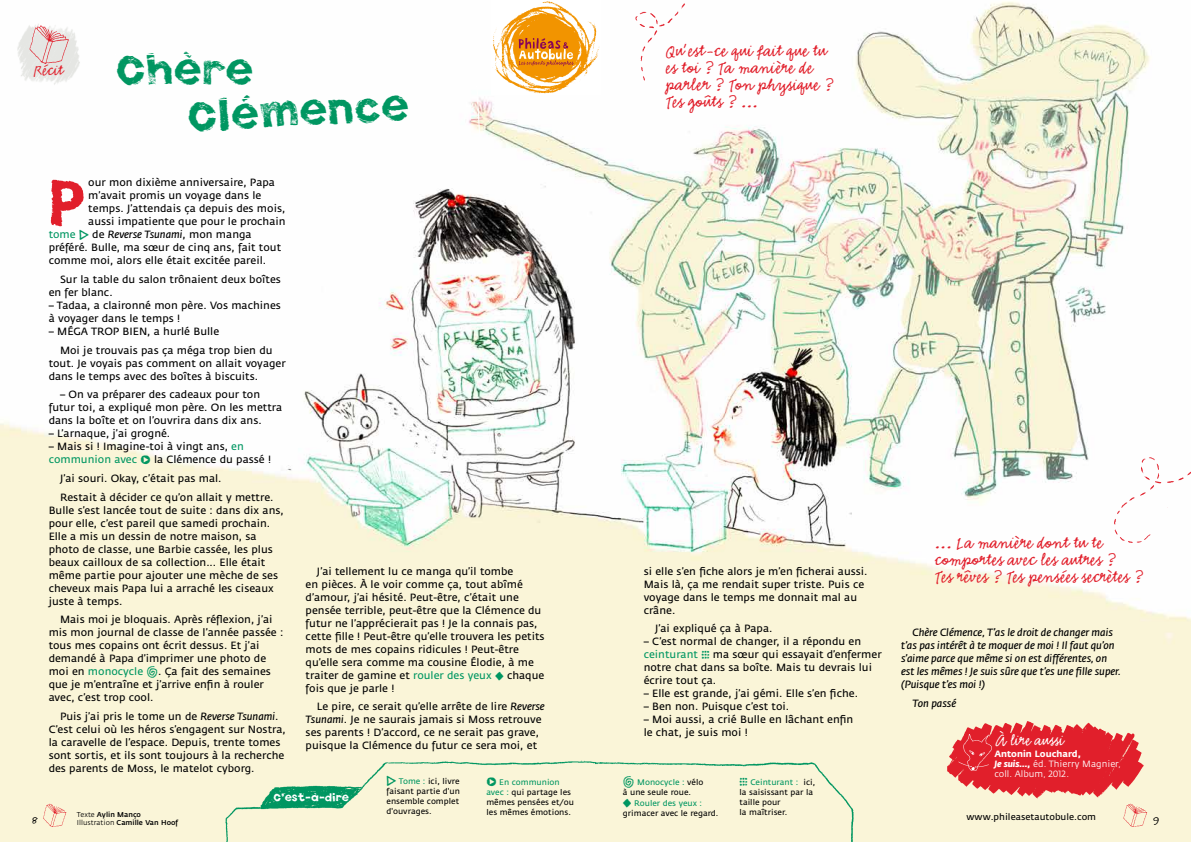
<style>
.page{position:relative;width:1191px;height:842px;background:#fff}
.page>*{position:absolute;margin:0;border:0;box-sizing:border-box;transform-origin:0 0}
.t1{font:59.3px "Spud AF Crisp";color:#e11f2b}
.t2{font:39px "Spud AF Tatty";color:#009661}
.t3{font:19.1px "Kosmik Glyphs";color:#009661}
.t4{font:19px/17px "Emmascript MVB";color:#e11f2b}
.t5{font:17px "Emmascript MVB";color:#fff}
.t6{font:17px "Emmascript MVB";color:#e11f2b}
.t7{font:14.2px "Emmascript MVB";color:#000}
.t8{font:10.4px/13px "Fedra Sans";color:#000}
.t9{font:italic 10.4px/13px "Fedra Sans";color:#000}
.t10{font:10px "Spud AF Crisp";color:#fff}
.t11{font:9px/10px "Fedra Sans";color:#fff}
.t12{font:9px "Fedra Sans";color:#000}
.t13{font:9px "Fedra Sans Bold TF";color:#fff}
.t14{font:8px/10px "Fedra Sans";color:#000}
.t15{font:8px "Fedra Sans";color:#009661}
.t16{font:500 7px/8.4px "Fedra Sans";color:#000}
.s1{font-style:normal;color:#009661}
.s2{font-family:"Kosmik Glyphs";font-style:normal;font-size:19.1px;color:#009661}
.s3{font-style:normal}
.s4{color:#009661}
.s5{font-family:"Kosmik Glyphs";font-size:19.1px;color:#009661}
.s6{font-style:italic}
.s7{font-weight:700;font-style:italic}
.s8{font-family:"Fedra Sans Bold TF"}
.s9{font-weight:400}
</style>
<div class="page">
<img style="left:0;top:1px;width:1191px;height:841px">
<img style="left:1115px;top:800px;width:37px;height:32px">
<img style="left:14px;top:9px;width:68px;height:78px">
<img style="left:10px;top:15px;width:68px;height:78px">
<img style="left:26px;top:22px;width:50px;height:42px">
<img style="left:34px;top:797px;width:38px;height:35px">
<div style="left:595px;top:759px;width:321px;height:83px;background:#faf5d8"></div>
<img style="left:212px;top:751px;width:383px;height:91px">
<img style="left:1035px;top:714px;width:106px;height:10px">
<img style="left:943px;top:791px;width:147px;height:10px">
<img style="left:971px;top:719px;width:147px;height:77px">
<img style="left:932px;top:715px;width:146px;height:76px">
<img style="left:1004px;top:724px;width:150px;height:76px">
<img style="left:957px;top:735px;width:34px;height:36px">
<svg style="left:185px;top:85px;width:296px;height:77px"></svg>
<img style="left:620px;top:1px;width:81px;height:100px">
<img style="left:1106px;top:424px;width:85px;height:137px">
<img style="left:491px;top:1px;width:109px;height:93px">
<h3 class="t6" style="left:34px;top:60px;width:31px">Récit</h3>
<h2 class="t2" style="left:116px;top:45px;width:139px">Chère</h2>
<h2 class="t2" style="left:186px;top:92px;width:224px;rotate:-3deg">Clémence</h2>
<h3 class="t4" style="left:666px;top:43px;width:169px">Qu’est-ce qui fait que tu es toi ? Ta manière de parler ? Ton physique ?<br>Tes goûts ? ...</h3>
<h1 class="t1" style="left:49px;top:166px;width:39px">P</h1>
<p class="t8" style="left:88px;top:177px;width:188px">our mon dixième anniversaire, Papa</p>
<p class="t8" style="left:88px;top:190px;width:174px">m’avait promis un voyage dans le</p>
<p class="t8" style="left:88px;top:203px;width:198px">temps. J’attendais ça depuis des mois,</p>
<p class="t8" style="left:88px;top:216px;width:199px">aussi impatiente que pour le prochain</p>
<p class="t9" style="left:49px;top:229px;width:204px"><span class="s1">tome</span> <span class="s2">w</span> <span class="s3">de</span> Reverse Tsunami<span class="s3">, mon manga</span></p>
<p class="t8" style="left:49px;top:242px;width:234px">préféré. Bulle, ma sœur de cinq ans, fait tout</p>
<p class="t8" style="left:49px;top:255px;width:219px">comme moi, alors elle était excitée pareil.</p>
<p class="t8" style="left:49px;top:273px;width:234px;text-indent:11px">Sur la table du salon trônaient deux boîtes en fer blanc.</p>
<p class="t8" style="left:49px;top:299px;width:234px">– Tadaa, a claironné mon père. Vos machines à voyager dans le temps !</p>
<p class="t8" style="left:60px;top:322px;width:214px;line-height:18.7px;text-indent:-11px">– MÉGA TROP BIEN, a hurlé Bulle<br>Moi je trouvais pas ça méga trop bien du</p>
<p class="t8" style="left:49px;top:357px;width:239px">tout. Je voyais pas comment on allait voyager dans le temps avec des boîtes à biscuits.</p>
<p class="t8" style="left:49px;top:389px;width:235px;text-indent:11px">– On va préparer des cadeaux pour ton futur toi, a expliqué mon père. On les mettra dans la boîte et on l’ouvrira dans dix ans.</p>
<p class="t8" style="left:49px;top:428px;width:123px">– L’arnaque, j’ai grogné.</p>
<p class="t8" style="left:49px;top:441px;width:224px">– Mais si ! Imagine-toi à vingt ans, <span class="s4">en communion avec</span> <span class="s5">U</span> la Clémence du passé !</p>
<p class="t8" style="left:60px;top:469px;width:215px;line-height:18.7px">J’ai souri. Okay, c’était pas mal.<br>Restait à décider ce qu’on allait y mettre.</p>
<p class="t8" style="left:49px;top:504px;width:237px">Bulle s’est lancée tout de suite : dans dix ans, pour elle, c’est pareil que samedi prochain.<br>Elle a mis un dessin de notre maison, sa photo de classe, une Barbie cassée, les plus beaux cailloux de sa collection... Elle était même partie pour ajouter une mèche de ses cheveux mais Papa lui a arraché les ciseaux juste à temps.</p>
<p class="t8" style="left:49px;top:614px;width:236px;text-indent:11px">Mais moi je bloquais. Après réflexion, j’ai mis mon journal de classe de l’année passée : tous mes copains ont écrit dessus. Et j’ai demandé à Papa d’imprimer une photo de moi en <span class="s4">monocycle</span> <span class="s5">¡</span>. Ça fait des semaines que je m’entraîne et j’arrive enfin à rouler avec, c’est trop cool.</p>
<p class="t8" style="left:49px;top:710px;width:239px;text-indent:11px">Puis j’ai pris le tome un de <span class="s6">Reverse Tsunami</span>.<br>C’est celui où les héros s’engagent sur Nostra, la caravelle de l’espace. Depuis, trente tomes sont sortis, et ils sont toujours à la recherche des parents de Moss, le matelot cyborg.</p>
<h3 class="t4" style="left:935px;top:534px;width:210px">... La manière dont tu te comportes avec les autres ?<br>Tes rêves ? Tes pensées secrètes ?</h3>
<p class="t8" style="left:643px;top:565px;width:225px">si elle s’en fiche alors je m’en ficherai aussi.<br>Mais là, ça me rendait super triste. Puis ce voyage dans le temps me donnait mal au crâne.</p>
<p class="t8" style="left:655px;top:622px;width:119px">J’ai expliqué ça à Papa.</p>
<p class="t8" style="left:643px;top:635px;width:239px">– C’est normal de changer, il a répondu en <span class="s4">ceinturant</span> <span class="s5">W</span> ma sœur qui essayait d’enfermer notre chat dans sa boîte. Mais tu devrais lui écrire tout ça.</p>
<p class="t8" style="left:643px;top:687px;width:216px">– Elle est grande, j’ai gémi. Elle s’en fiche.</p>
<p class="t8" style="left:643px;top:700px;width:147px">– Ben non. Puisque c’est toi.</p>
<p class="t8" style="left:643px;top:713px;width:211px">– Moi aussi, a crié Bulle en lâchant enfin le chat, je suis moi !</p>
<p class="t8" style="left:306px;top:565px;width:240px;text-indent:11px">J’ai tellement lu ce manga qu’il tombe<br>en pièces. À le voir comme ça, tout abîmé d’amour, j’ai hésité. Peut-être, c’était une pensée terrible, peut-être que la Clémence du futur ne l’apprécierait pas ! Je la connais pas, cette fille ! Peut-être qu’elle trouvera les petits mots de mes copains ridicules ! Peut-être qu’elle sera comme ma cousine Élodie, à me traiter de gamine et <span class="s4">rouler des yeux</span> <span class="s5">t</span> chaque fois que je parle !</p>
<p class="t8" style="left:306px;top:700px;width:240px;text-indent:11px">Le pire, ce serait qu’elle arrête de lire <span class="s6">Reverse Tsunami</span>. Je ne saurais jamais si Moss retrouve ses parents ! D’accord, ce ne serait pas grave, puisque la Clémence du futur ce sera moi, et</p>
<p class="t9" style="left:901px;top:626px;width:221px;text-indent:11px">Chère Clémence, T’as le droit de changer mais t’as pas intérêt à te moquer de moi ! Il faut qu’on s’aime parce que même si on est différentes, on est les mêmes ! Je suis sûre que t’es une fille super. (Puisque t’es moi !)</p>
<p class="t9" style="left:912px;top:697px;width:45px">Ton passé</p>
<h3 class="t5" style="left:996px;top:731px;width:70px">À lire aussi</h3>
<p class="t13" style="left:994px;top:749px;width:88px">Antonin Louchard,</p>
<p class="t11" style="left:994px;top:759px;width:128px"><span class="s7">Je suis...</span><span class="s8">,</span> éd. Thierry Magnier, coll. Album, 2012.</p>
<h3 class="t3" style="left:386px;top:771px;width:11px">w</h3>
<h3 class="t3" style="left:623px;top:772px;width:13px">¡</h3>
<h3 class="t3" style="left:486px;top:771px;width:12px">U</h3>
<p class="t14" style="left:386px;top:776px;width:75px;text-align:justify;text-indent:12px"><span class="s4">Tome :</span> ici, livre faisant partie d'un ensemble complet d'ouvrages.</p>
<h3 class="t3" style="left:739px;top:772px;width:10px">W</h3>
<p class="t14" style="left:486px;top:777px;width:89px;text-align:center"><span class="s4">En communion<br>avec :</span> qui partage les mêmes pensées et/ou les mêmes émotions.</p>
<p class="t14" style="left:623px;top:777px;width:82px;text-indent:14px"><span class="s4">Monocycle :</span> vélo à une seule roue.</p>
<h3 class="t3" style="left:623px;top:793px;width:10px">t</h3>
<p class="t15" style="left:634px;top:799px;width:69px">Rouler des yeux :</p>
<p class="t14" style="left:623px;top:809px;width:97px">grimacer avec le regard.</p>
<p class="t14" style="left:739px;top:777px;width:77px;text-indent:11px"><span class="s4">Ceinturant :</span> ici, la saisissant par la taille pour<br>la maîtriser.</p>
<p class="t10" style="left:273px;top:790px;width:77px">C’est-à-dire</p>
<p class="t16" style="left:77px;top:810px;width:103px"><span class="s9">Texte</span> Aylin Manço<br><span class="s9">Illustration</span> Camille Van Hoof</p>
<p class="t12" style="left:966px;top:812px;width:131px">www.phileasetautobule.com</p>
<h3 class="t7" style="left:32px;top:812px;width:8px">8</h3>
<h3 class="t7" style="left:1152px;top:812px;width:9px">9</h3>
</div>
